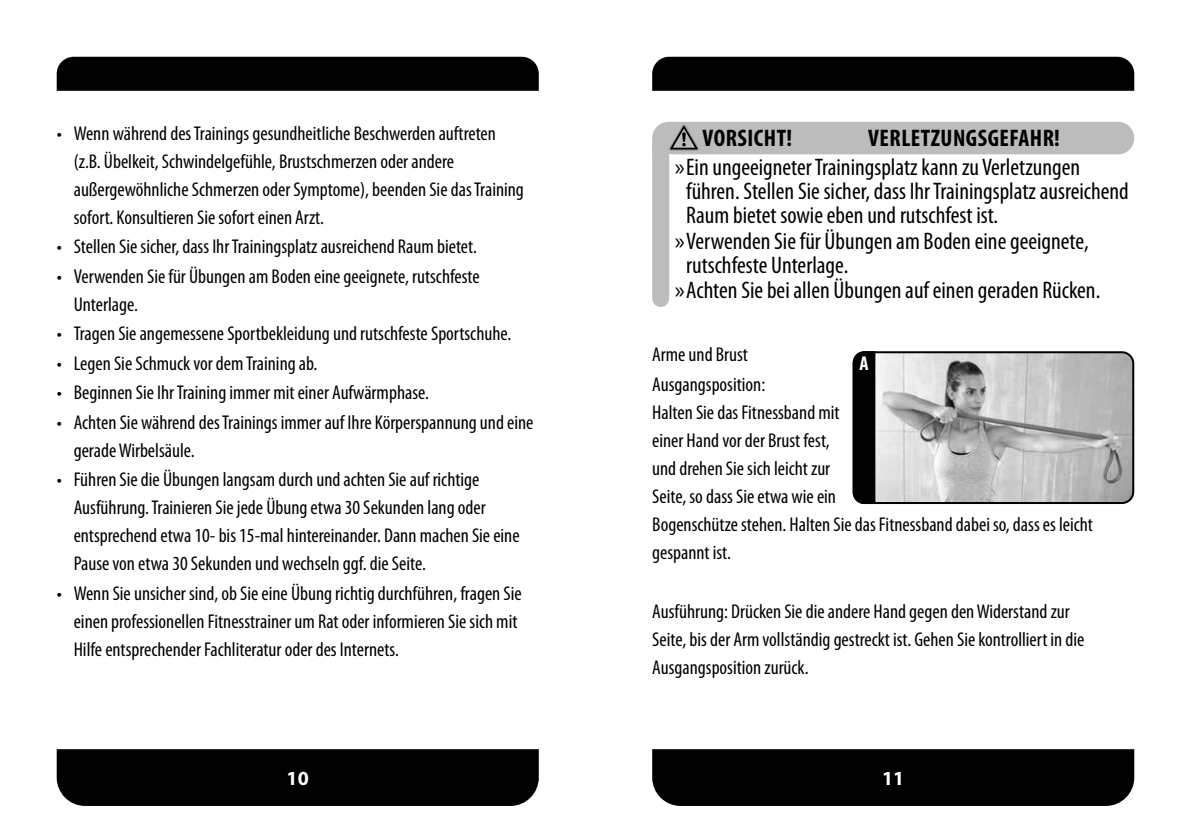
<style>
.page{position:relative;width:1191px;height:840px;background:#fff}
.page>*{position:absolute;margin:0;border:0;box-sizing:border-box;transform-origin:0 0}
.t1{font:condensed 24px/29.6px "Myriad Pro";color:#000}
.t2{font:700 condensed 24px "Myriad Pro";letter-spacing:.02em;color:#000}
.t3{font:condensed 20px/28px "Myriad Pro";color:#000}
.t4{font:700 20px "Myriad Pro";color:#fff}
.t5{font:700 condensed 20px "Myriad Pro";color:#fff}
.s1{font-weight:700}
.s2{font-stretch:normal}
</style>
<div class="page">
<div style="left:57px;top:57px;width:482px;height:34px;background:#000"></div>
<div style="left:652px;top:57px;width:482px;height:34px;background:#000"></div>
<div style="left:57px;top:749px;width:482px;height:56px;background:#000"></div>
<div style="left:652px;top:749px;width:482px;height:56px;background:#000"></div>
<div style="left:652px;top:146px;width:17px;height:152px;background:#bcbcbc"></div>
<div style="left:652px;top:122px;width:482px;height:32px;background:#bcbcbc"></div>
<img style="left:876px;top:354px;width:257px;height:148px">
<div style="left:852px;top:351px;width:282px;height:152px;border:2px solid #000;border-radius:11px"></div>
<svg style="left:852px;top:351px;width:24px;height:153px;background:#0f0f0f"></svg>
<p class="t3" style="left:74px;top:119px;width:452px;text-indent:-17px">• Wenn während des Trainings gesundheitliche Beschwerden auftreten (z.B. Übelkeit, Schwindelgefühle, Brustschmerzen oder andere außergewöhnliche Schmerzen oder Symptome), beenden Sie das Training sofort. Konsultieren Sie sofort einen Arzt.</p>
<p class="t3" style="left:57px;top:232px;width:422px">• Stellen Sie sicher, dass Ihr Trainingsplatz ausreichend Raum bietet.</p>
<p class="t3" style="left:74px;top:262px;width:407px;text-indent:-17px">• Verwenden Sie für Übungen am Boden eine geeignete, rutschfeste<br>Unterlage.</p>
<p class="t3" style="left:57px;top:319px;width:456px">• Tragen Sie angemessene Sportbekleidung und rutschfeste Sportschuhe.</p>
<p class="t3" style="left:57px;top:349px;width:262px">• Legen Sie Schmuck vor dem Training ab.</p>
<p class="t3" style="left:57px;top:378px;width:374px">• Beginnen Sie Ihr Training immer mit einer Aufwärmphase.</p>
<p class="t3" style="left:74px;top:407px;width:461px;text-indent:-17px">• Achten Sie während des Trainings immer auf Ihre Körperspannung und eine gerade Wirbelsäule.</p>
<p class="t3" style="left:74px;top:465px;width:447px;text-indent:-17px">• Führen Sie die Übungen langsam durch und achten Sie auf richtige Ausführung. Trainieren Sie jede Übung etwa 30 Sekunden lang oder entsprechend etwa 10- bis 15-mal hintereinander. Dann machen Sie eine Pause von etwa 30 Sekunden und wechseln ggf. die Seite.</p>
<p class="t3" style="left:74px;top:578px;width:449px;text-indent:-17px">• Wenn Sie unsicher sind, ob Sie eine Übung richtig durchführen, fragen Sie einen professionellen Fitnesstrainer um Rat oder informieren Sie sich mit<br>Hilfe entsprechender Fachliteratur oder des Internets.</p>
<p class="t2" style="left:702px;top:122px;width:91px">VORSICHT!</p>
<p class="t1" style="left:675px;top:122px;width:407px;text-indent:193px"><span class="s1">VERLETZUNGSGEFAHR! </span><span class="s2">»</span>Ein ungeeigneter Trainingsplatz kann zu Verletzungen</p>
<p class="t1" style="left:686px;top:176px;width:444px">führen. Stellen Sie sicher, dass Ihr Trainingsplatz ausreichend</p>
<p class="t1" style="left:686px;top:200px;width:313px">Raum bietet sowie eben und rutschfest ist.</p>
<p class="t1" style="left:675px;top:225px;width:415px"><span class="s2">»</span>Verwenden Sie für Übungen am Boden eine geeignete,</p>
<p class="t1" style="left:686px;top:249px;width:164px">rutschfeste Unterlage.</p>
<p class="t1" style="left:675px;top:275px;width:427px"><span class="s2">»</span>Achten Sie bei allen Übungen auf einen geraden Rücken.</p>
<p class="t3" style="left:652px;top:340px;width:442px">Arme und Brust<br>Ausgangsposition:<br>Halten Sie das Fitnessband mit<br>einer Hand vor der Brust fest,<br>und drehen Sie sich leicht zur<br>Seite, so dass Sie etwa wie ein<br>Bogenschütze stehen. Halten Sie das Fitnessband dabei so, dass es leicht gespannt ist.</p>
<p class="t5" style="left:859px;top:350px;width:11px">A</p>
<p class="t3" style="left:652px;top:596px;width:434px">Ausführung: Drücken Sie die andere Hand gegen den Widerstand zur<br>Seite, bis der Arm vollständig gestreckt ist. Gehen Sie kontrolliert in die<br>Ausgangsposition zurück.</p>
<p class="t4" style="left:287px;top:764px;width:24px">10</p>
<p class="t4" style="left:882px;top:764px;width:24px">11</p>
</div>
